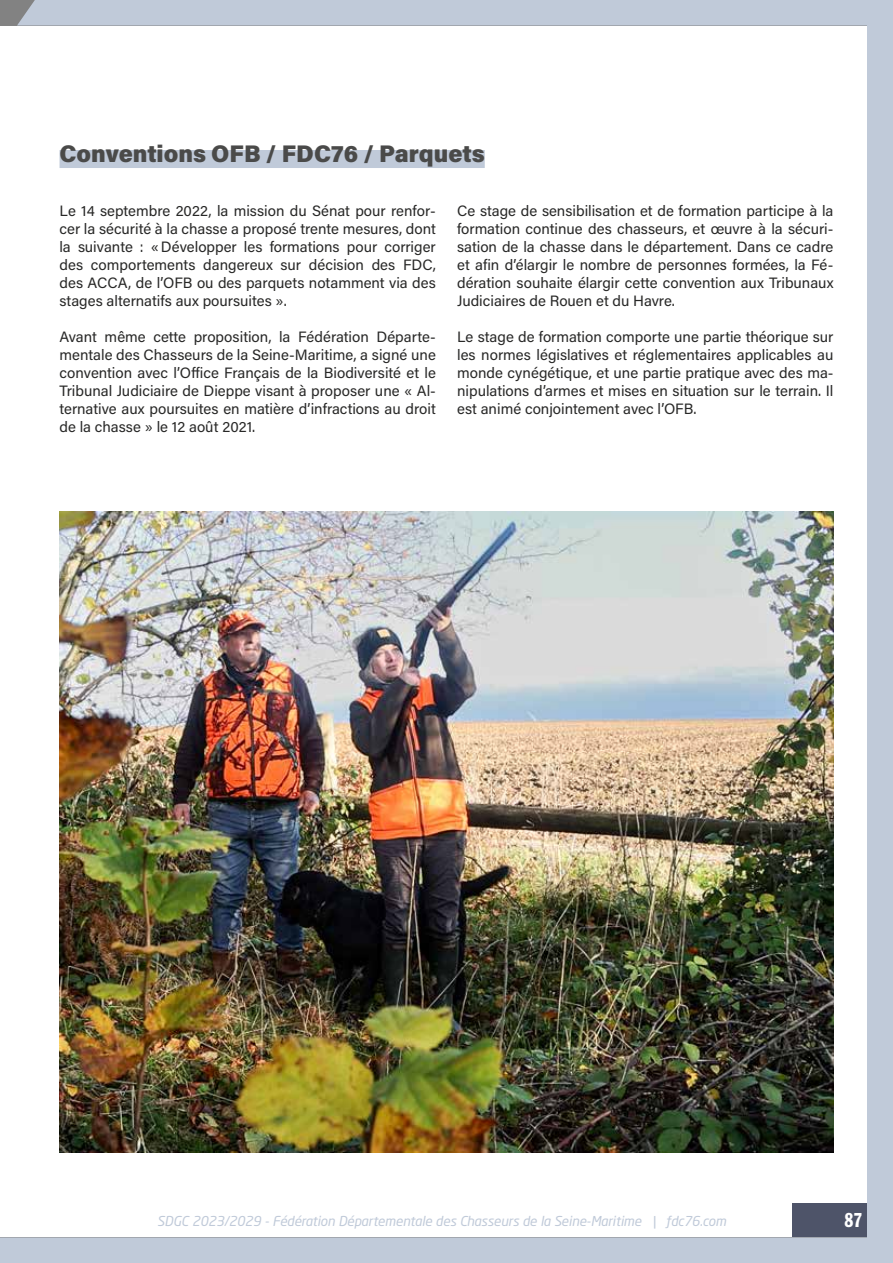
<style>
.page{position:relative;width:893px;height:1263px;background:#fff}
.page>*{position:absolute;margin:0;border:0;box-sizing:border-box;transform-origin:0 0}
.t1{font:900 24px "Acumin Pro";color:#4a4a49}
.t2{font:21px "Franklin Gothic URW Com Dem";color:#fff}
.t3{font:15px/18px "Acumin Pro";color:#282827;text-align:justify}
.t4{font:italic 13.5px "Neo Sans W1 G";letter-spacing:-.01em;color:#c0cad9}
</style>
<div class="page">
<div style="left:793px;top:1203px;width:100px;height:34px;background:#4e5469"></div>
<div style="left:17px;top:0;width:850px;height:26px;background:#c0cad9"></div>
<div style="left:0;top:1237px;width:867px;height:26px;background:#c0cad9"></div>
<div style="left:867px;top:0;width:26px;height:1263px;background:#c0cad9"></div>
<div style="left:60px;top:150px;width:425px;height:18px;background:#c0cad9"></div>
<img style="left:60px;top:511px;width:773px;height:641px">
<h1 class="t1" style="left:60px;top:137px;width:427px">Conventions OFB / FDC76 / Parquets</h1>
<p class="t3" style="left:60px;top:201px;width:378px">Le 14 septembre 2022, la mission du Sénat pour renfor&shy;cer la sécurité à la chasse a proposé trente mesures, dont la suivante : «Développer les formations pour corriger des comportements dangereux sur décision des FDC, des ACCA, de l’OFB ou des parquets notamment via des stages alternatifs aux poursuites ».</p>
<p class="t3" style="left:60px;top:327px;width:378px">Avant même cette proposition, la Fédération Départe&shy;mentale des Chasseurs de la Seine-Maritime, a signé une convention avec l’Office Français de la Biodiversité et le Tribunal Judiciaire de Dieppe visant à proposer une « Al&shy;ternative aux poursuites en matière d’infractions au droit de la chasse » le 12 août 2021.</p>
<p class="t3" style="left:457px;top:201px;width:378px">Ce stage de sensibilisation et de formation participe à la formation continue des chasseurs, et œuvre à la sécuri&shy;sation de la chasse dans le département. Dans ce cadre et afin d’élargir le nombre de personnes formées, la Fé&shy;dération souhaite élargir cette convention aux Tribunaux Judiciaires de Rouen et du Havre.</p>
<p class="t3" style="left:457px;top:327px;width:378px">Le stage de formation comporte une partie théorique sur les normes législatives et réglementaires applicables au monde cynégétique, et une partie pratique avec des ma&shy;nipulations d’armes et mises en situation sur le terrain. Il est animé conjointement avec l’OFB.</p>
<p class="t4" style="left:157px;top:1213px;width:570px">SDGC 2023/2029 - Fédération Départementale des Chasseurs de la Seine-Maritime | fdc76.com</p>
<h2 class="t2" style="left:845px;top:1206px;width:19px">87</h2>
</div>
